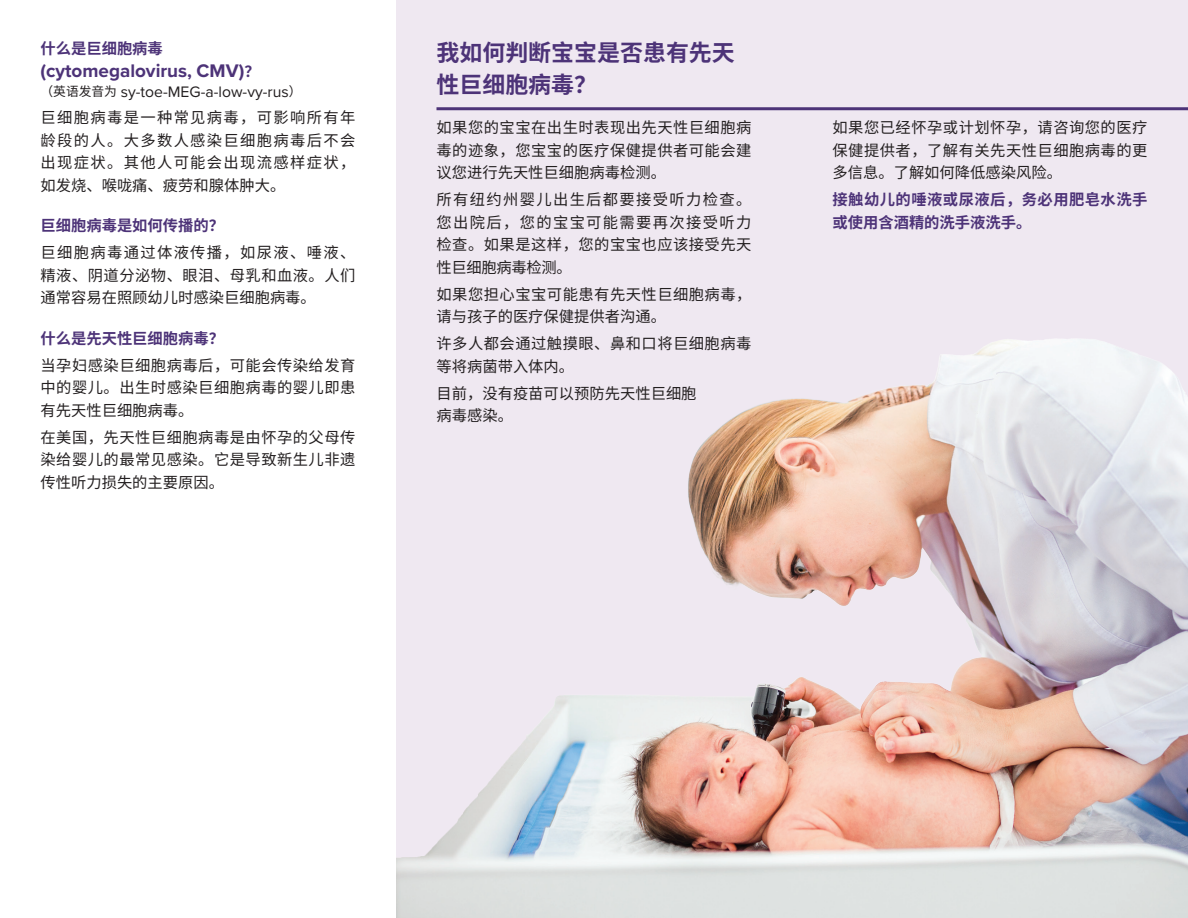
<style>
.page{position:relative;width:1188px;height:918px;background:#fff}
.page>*{position:absolute;margin:0;border:0;box-sizing:border-box;transform-origin:0 0}
.t1{font:700 22.95px/31.5px "Noto Sans SC";color:#4d3378}
.t2{font:700 18.9px "Proxima Nova";color:#4d3378}
.t3{font:15.75px "Proxima Nova";color:#231f20}
.t4{font:15.3px/22.5px "Noto Sans SC";letter-spacing:.03em;color:#231f20;text-align:justify}
.t5{font:700 15.3px/22.5px "Noto Sans SC";letter-spacing:.03em;color:#4d3378}
.t6{font:700 15.3px "Noto Sans SC";color:#4d3378}
.t7{font:15.3px/22.5px "Noto Sans SC";color:#231f20}
.s1{font-family:"Noto Sans SC";font-size:15.3px}
.s2{font-family:"Noto Sans SC";font-size:12.75px}
</style>
<div class="page">
<div style="left:396px;top:0;width:792px;height:918px;background:#efe8f1"></div>
<img style="left:396px;top:338px;width:792px;height:580px">
<hr style="left:436px;top:107px;width:752px;height:3px;background:#4d3378">
<p class="t6" style="left:40px;top:40px;width:124px">什么是巨细胞病毒</p>
<p class="t2" style="left:40px;top:57px;width:221px">(cytomegalovirus, CMV)<span class="s1">？</span></p>
<p class="t3" style="left:40px;top:80px;width:262px"><span class="s2">（英语发音为</span> sy-toe-MEG-a-low-vy-rus<span class="s2">）</span></p>
<p class="t4" style="left:40px;top:107px;width:316px">巨细胞病毒是一种常见病毒，可影响所有年龄段的人。大多数人感染巨细胞病毒后不会出现症状。其他人可能会出现流感样症状，如发烧、喉咙痛、疲劳和腺体肿大。</p>
<p class="t6" style="left:40px;top:217px;width:185px">巨细胞病毒是如何传播的？</p>
<p class="t4" style="left:40px;top:242px;width:317px">巨细胞病毒通过体液传播，如尿液、唾液、精液、阴道分泌物、眼泪、母乳和血液。人们通常容易在照顾幼儿时感染巨细胞病毒。</p>
<p class="t6" style="left:40px;top:329px;width:185px">什么是先天性巨细胞病毒？</p>
<p class="t4" style="left:40px;top:354px;width:317px">当孕妇感染巨细胞病毒后，可能会传染给发育中的婴儿。出生时感染巨细胞病毒的婴儿即患有先天性巨细胞病毒。</p>
<p class="t4" style="left:40px;top:426px;width:317px">在美国，先天性巨细胞病毒是由怀孕的父母传染给婴儿的最常见感染。它是导致新生儿非遗传性听力损失的主要原因。</p>
<p class="t1" style="left:436px;top:38px;width:300px">我如何判断宝宝是否患有先天性巨细胞病毒？</p>
<p class="t4" style="left:436px;top:117px;width:317px">如果您的宝宝在出生时表现出先天性巨细胞病毒的迹象，您宝宝的医疗保健提供者可能会建议您进行先天性巨细胞病毒检测。</p>
<p class="t4" style="left:436px;top:189px;width:317px">所有纽约州婴儿出生后都要接受听力检查。您出院后，您的宝宝可能需要再次接受听力检查。如果是这样，您的宝宝也应该接受先天性巨细胞病毒检测。</p>
<p class="t4" style="left:436px;top:283px;width:317px">如果您担心宝宝可能患有先天性巨细胞病毒，请与孩子的医疗保健提供者沟通。</p>
<p class="t4" style="left:436px;top:333px;width:317px">许多人都会通过触摸眼、鼻和口将巨细胞病毒等将病菌带入体内。</p>
<p class="t7" style="left:436px;top:382px;width:262px">目前，没有疫苗可以预防先天性巨细胞病毒感染。</p>
<p class="t4" style="left:832px;top:117px;width:317px">如果您已经怀孕或计划怀孕，请咨询您的医疗保健提供者，了解有关先天性巨细胞病毒的更多信息。了解如何降低感染风险。</p>
<p class="t5" style="left:832px;top:189px;width:317px">接触幼儿的唾液或尿液后，务必用肥皂水洗手或使用含酒精的洗手液洗手。</p>
</div>
